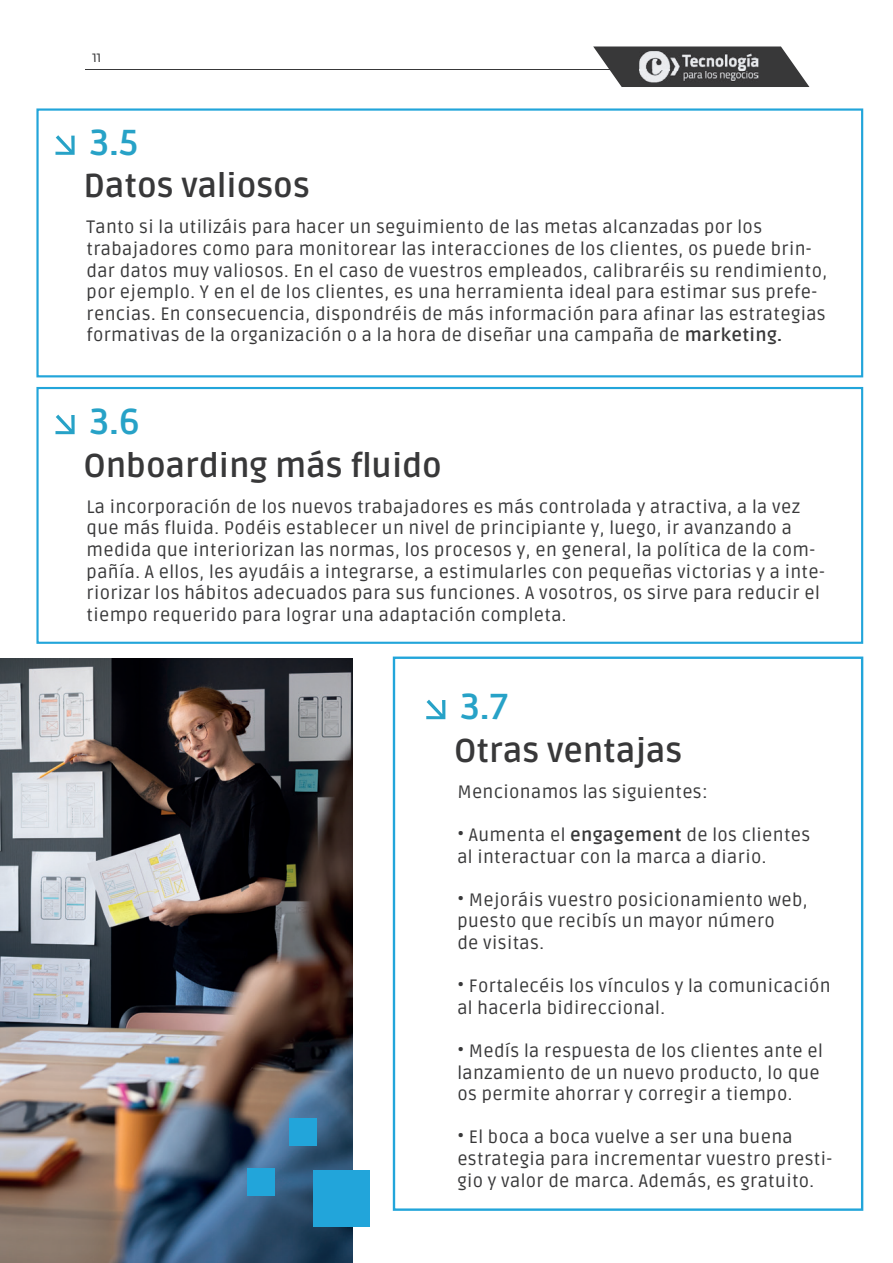
<style>
.page{position:relative;width:893px;height:1263px;background:#fff}
.page>*{position:absolute;margin:0;border:0;box-sizing:border-box;transform-origin:0 0}
.t1{font:700 36px "Ruda";color:#27a2c7}
.t2{font:700 33px "Ruda";color:#383839}
.t3{font:18px/21.6px "Ruda";letter-spacing:.02em;color:#383839}
.t4{font:12px "Montserrat";color:#383839}
.s1{font-weight:700}
</style>
<div class="page">
<svg style="left:593px;top:47px;width:216px;height:40px"></svg>
<hr style="left:85px;top:69px;width:673px;height:1px;background:#383839">
<img style="left:639px;top:51px;width:119px;height:31px">
<img style="left:639px;top:69px;width:119px;height:1px">
<svg style="left:55px;top:135px;width:20px;height:20px"></svg>
<svg style="left:55px;top:415px;width:20px;height:19px"></svg>
<svg style="left:426px;top:700px;width:19px;height:19px"></svg>
<div style="left:36px;top:108px;width:827px;height:269px;border:2px solid #22a5da"></div>
<div style="left:36px;top:387px;width:827px;height:257px;border:2px solid #22a5da"></div>
<div style="left:393px;top:656px;width:470px;height:555px;border:2px solid #22a5da"></div>
<img style="left:0;top:658px;width:352px;height:605px">
<div style="left:313px;top:1170px;width:57px;height:57px;background:#22a5da"></div>
<div style="left:290px;top:1118px;width:27px;height:27px;background:#22a5da"></div>
<div style="left:247px;top:1168px;width:28px;height:27px;background:#22a5da"></div>
<p class="t4" style="left:92px;top:49px;width:11px">11</p>
<h1 class="t1" style="left:90px;top:122px;width:50px">3.5</h1>
<h2 class="t2" style="left:83px;top:167px;width:228px">Datos valiosos</h2>
<p class="t3" style="left:87px;top:217px;width:742px">Tanto si la utilizáis para hacer un seguimiento de las metas alcanzadas por los trabajadores como para monitorear las interacciones de los clientes, os puede brin&shy;dar datos muy valiosos. En el caso de vuestros empleados, calibraréis su rendimiento, por ejemplo. Y en el de los clientes, es una herramienta ideal para estimar sus prefe&shy;rencias. En consecuencia, dispondréis de más información para afinar las estrategias formativas de la organización o a la hora de diseñar una campaña de <span class="s1">marketing.</span></p>
<h1 class="t1" style="left:90px;top:402px;width:51px">3.6</h1>
<h2 class="t2" style="left:83px;top:447px;width:360px">Onboarding más fluido</h2>
<p class="t3" style="left:87px;top:496px;width:740px">La incorporación de los nuevos trabajadores es más controlada y atractiva, a la vez que más fluida. Podéis establecer un nivel de principiante y, luego, ir avanzando a medida que interiorizan las normas, los procesos y, en general, la política de la com&shy;pañía. A ellos, les ayudáis a integrarse, a estimularles con pequeñas victorias y a inte&shy;riorizar los hábitos adecuados para sus funciones. A vosotros, os sirve para reducir el tiempo requerido para lograr una adaptación completa.</p>
<h1 class="t1" style="left:461px;top:687px;width:49px">3.7</h1>
<h2 class="t2" style="left:454px;top:732px;width:230px">Otras ventajas</h2>
<p class="t3" style="left:457px;top:781px;width:252px">Mencionamos las siguientes:</p>
<p class="t3" style="left:457px;top:824px;width:354px">• Aumenta el <span class="s1">engagement</span> de los clientes al interactuar con la marca a diario.</p>
<p class="t3" style="left:457px;top:889px;width:352px">• Mejoráis vuestro posicionamiento web, puesto que recibís un mayor número<br>de visitas.</p>
<p class="t3" style="left:457px;top:975px;width:375px">• Fortalecéis los vínculos y la comunicación al hacerla bidireccional.</p>
<p class="t3" style="left:457px;top:1040px;width:367px">• Medís la respuesta de los clientes ante el lanzamiento de un nuevo producto, lo que os permite ahorrar y corregir a tiempo.</p>
<p class="t3" style="left:457px;top:1127px;width:376px">• El boca a boca vuelve a ser una buena estrategia para incrementar vuestro presti&shy;gio y valor de marca. Además, es gratuito.</p>
</div>
